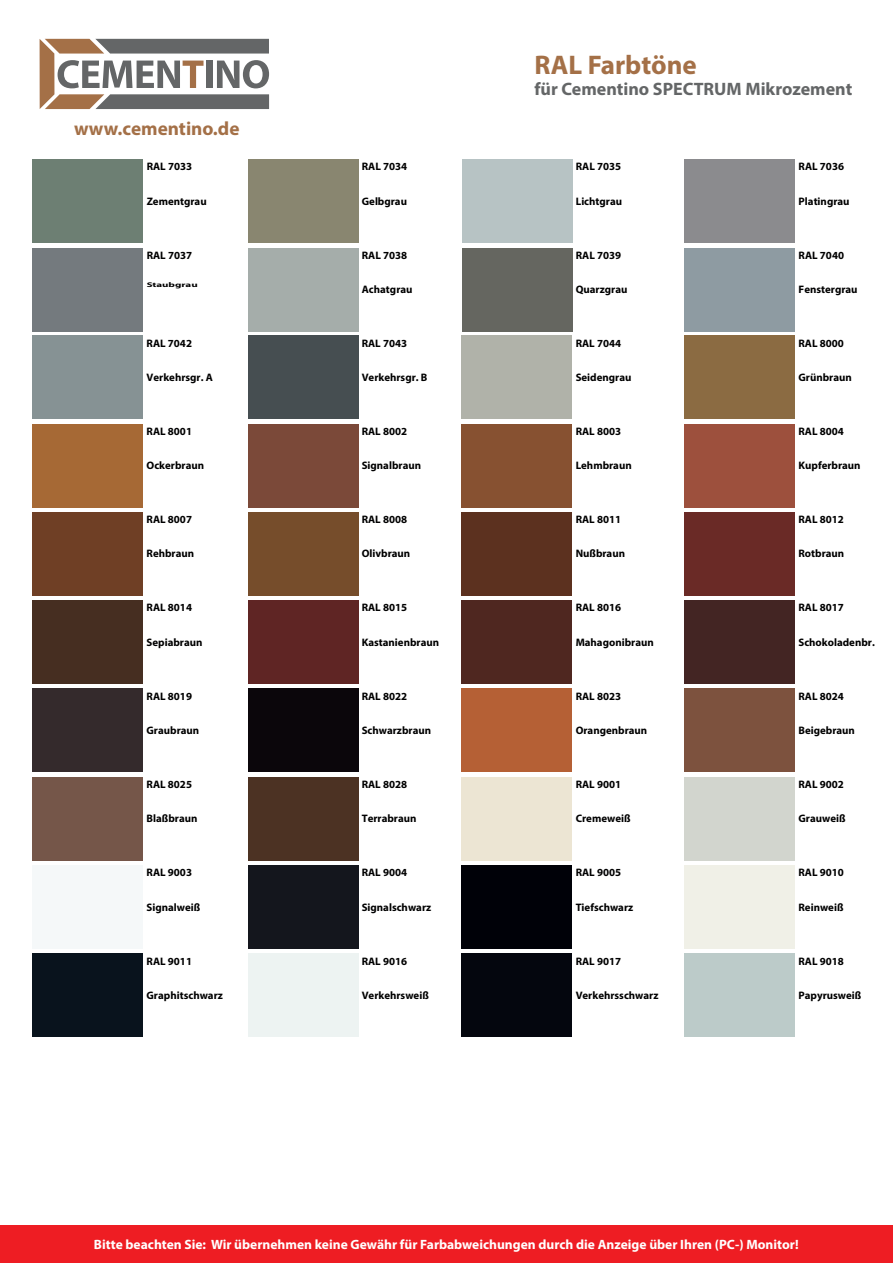
<style>
.page{position:relative;width:893px;height:1263px;background:#fff}
.page>*{position:absolute;margin:0;border:0;box-sizing:border-box;transform-origin:0 0}
.t1{font:700 27px "Myriad Pro";color:#a47047}
.t2{font:700 19.2px "Myriad Pro";color:#a47047}
.t3{font:700 18px "Myriad Pro";color:#646667}
.t4{font:700 13.5px "Myriad Pro";color:#fff}
.t5{font:700 10.8px "Myriad Pro";color:#000001}
.t6{font:700 6.75px "Myriad Pro";color:#000001;scale:1.6 1}
</style>
<div class="page">
<div style="left:33px;top:159px;width:110px;height:84px;background:#6d7f73"></div>
<div style="left:248px;top:159px;width:111px;height:84px;background:#898670"></div>
<div style="left:462px;top:159px;width:110px;height:84px;background:#b7c3c4"></div>
<div style="left:684px;top:159px;width:111px;height:84px;background:#8b8b8e"></div>
<div style="left:33px;top:248px;width:110px;height:84px;background:#747a7e"></div>
<div style="left:248px;top:248px;width:111px;height:84px;background:#a5adaa"></div>
<div style="left:462px;top:248px;width:110px;height:84px;background:#656660"></div>
<div style="left:684px;top:248px;width:111px;height:84px;background:#8e9ba2"></div>
<div style="left:32px;top:335px;width:111px;height:84px;background:#869294"></div>
<div style="left:248px;top:335px;width:110px;height:84px;background:#464e51"></div>
<div style="left:461px;top:335px;width:111px;height:84px;background:#b0b2a9"></div>
<div style="left:684px;top:335px;width:111px;height:84px;background:#8b6b42"></div>
<div style="left:32px;top:424px;width:111px;height:84px;background:#a66935"></div>
<div style="left:248px;top:424px;width:110px;height:84px;background:#7b4939"></div>
<div style="left:461px;top:424px;width:111px;height:84px;background:#875131"></div>
<div style="left:684px;top:424px;width:111px;height:84px;background:#9d503d"></div>
<div style="left:32px;top:512px;width:111px;height:84px;background:#6f3f25"></div>
<div style="left:248px;top:512px;width:110px;height:84px;background:#764d2b"></div>
<div style="left:461px;top:512px;width:111px;height:84px;background:#5c311f"></div>
<div style="left:684px;top:512px;width:111px;height:84px;background:#6a2a26"></div>
<div style="left:32px;top:600px;width:111px;height:84px;background:#462e21"></div>
<div style="left:248px;top:600px;width:110px;height:84px;background:#5f2524"></div>
<div style="left:461px;top:600px;width:111px;height:84px;background:#4f2720"></div>
<div style="left:684px;top:600px;width:111px;height:84px;background:#432523"></div>
<div style="left:32px;top:688px;width:111px;height:84px;background:#342a2c"></div>
<div style="left:248px;top:688px;width:110px;height:84px;background:#0b060b"></div>
<div style="left:461px;top:688px;width:111px;height:84px;background:#b56035"></div>
<div style="left:684px;top:688px;width:111px;height:84px;background:#7d523e"></div>
<div style="left:32px;top:777px;width:111px;height:84px;background:#755649"></div>
<div style="left:248px;top:777px;width:110px;height:84px;background:#4c3223"></div>
<div style="left:461px;top:777px;width:111px;height:84px;background:#ece5d3"></div>
<div style="left:684px;top:777px;width:111px;height:84px;background:#d2d5ce"></div>
<div style="left:32px;top:865px;width:111px;height:84px;background:#f5f8f9"></div>
<div style="left:248px;top:865px;width:110px;height:84px;background:#14161d"></div>
<div style="left:461px;top:865px;width:111px;height:84px;background:#000108"></div>
<div style="left:684px;top:865px;width:111px;height:84px;background:#f0f0e7"></div>
<div style="left:32px;top:953px;width:111px;height:84px;background:#09131d"></div>
<div style="left:248px;top:953px;width:110px;height:84px;background:#edf3f2"></div>
<div style="left:461px;top:953px;width:111px;height:84px;background:#04060e"></div>
<div style="left:684px;top:953px;width:111px;height:84px;background:#bccbc9"></div>
<div style="left:0;top:1226px;width:893px;height:37px;background:#ee1d23"></div>
<svg style="left:40px;top:39px;width:229px;height:70px"></svg>
<h2 class="t2" style="left:74px;top:116px;width:167px">www.cementino.de</h2>
<p class="t5" style="left:147px;top:160px;width:47px">RAL 7033</p>
<p class="t5" style="left:147px;top:194px;width:62px">Zementgrau</p>
<p class="t5" style="left:147px;top:248px;width:47px">RAL 7037</p>
<p class="t6" style="left:147px;top:281px;width:33px">Staubgrau</p>
<p class="t5" style="left:147px;top:336px;width:47px">RAL 7042</p>
<p class="t5" style="left:147px;top:370px;width:68px">Verkehrsgr. A</p>
<p class="t5" style="left:147px;top:424px;width:47px">RAL 8001</p>
<p class="t5" style="left:147px;top:458px;width:59px">Ockerbraun</p>
<p class="t5" style="left:147px;top:512px;width:47px">RAL 8007</p>
<p class="t5" style="left:147px;top:547px;width:49px">Rehbraun</p>
<p class="t5" style="left:147px;top:601px;width:47px">RAL 8014</p>
<p class="t5" style="left:147px;top:635px;width:57px">Sepiabraun</p>
<p class="t5" style="left:147px;top:689px;width:47px">RAL 8019</p>
<p class="t5" style="left:147px;top:723px;width:54px">Graubraun</p>
<p class="t5" style="left:147px;top:777px;width:47px">RAL 8025</p>
<p class="t5" style="left:147px;top:812px;width:52px">Blaßbraun</p>
<p class="t5" style="left:147px;top:865px;width:47px">RAL 9003</p>
<p class="t5" style="left:147px;top:900px;width:55px">Signalweiß</p>
<p class="t5" style="left:147px;top:954px;width:47px">RAL 9011</p>
<p class="t5" style="left:147px;top:988px;width:78px">Graphitschwarz</p>
<p class="t5" style="left:362px;top:160px;width:47px">RAL 7034</p>
<p class="t5" style="left:362px;top:194px;width:47px">Gelbgrau</p>
<p class="t5" style="left:362px;top:248px;width:47px">RAL 7038</p>
<p class="t5" style="left:362px;top:282px;width:52px">Achatgrau</p>
<p class="t5" style="left:362px;top:336px;width:47px">RAL 7043</p>
<p class="t5" style="left:362px;top:370px;width:67px">Verkehrsgr. B</p>
<p class="t5" style="left:362px;top:424px;width:47px">RAL 8002</p>
<p class="t5" style="left:362px;top:458px;width:61px">Signalbraun</p>
<p class="t5" style="left:362px;top:512px;width:47px">RAL 8008</p>
<p class="t5" style="left:362px;top:547px;width:50px">Olivbraun</p>
<p class="t5" style="left:362px;top:601px;width:47px">RAL 8015</p>
<p class="t5" style="left:362px;top:635px;width:79px">Kastanienbraun</p>
<p class="t5" style="left:362px;top:689px;width:47px">RAL 8022</p>
<p class="t5" style="left:362px;top:723px;width:71px">Schwarzbraun</p>
<p class="t5" style="left:362px;top:777px;width:47px">RAL 8028</p>
<p class="t5" style="left:362px;top:812px;width:56px">Terrabraun</p>
<p class="t5" style="left:362px;top:865px;width:47px">RAL 9004</p>
<p class="t5" style="left:362px;top:900px;width:71px">Signalschwarz</p>
<p class="t5" style="left:362px;top:954px;width:47px">RAL 9016</p>
<p class="t5" style="left:362px;top:988px;width:69px">Verkehrsweiß</p>
<h1 class="t1" style="left:534px;top:47px;width:164px">RAL Farbtöne</h1>
<h3 class="t3" style="left:534px;top:77px;width:319px">für Cementino SPECTRUM Mikrozement</h3>
<p class="t5" style="left:576px;top:160px;width:47px">RAL 7035</p>
<p class="t5" style="left:576px;top:194px;width:48px">Lichtgrau</p>
<p class="t5" style="left:576px;top:248px;width:47px">RAL 7039</p>
<p class="t5" style="left:576px;top:282px;width:53px">Quarzgrau</p>
<p class="t5" style="left:576px;top:336px;width:47px">RAL 7044</p>
<p class="t5" style="left:576px;top:370px;width:57px">Seidengrau</p>
<p class="t5" style="left:576px;top:424px;width:47px">RAL 8003</p>
<p class="t5" style="left:576px;top:458px;width:58px">Lehmbraun</p>
<p class="t5" style="left:576px;top:512px;width:47px">RAL 8011</p>
<p class="t5" style="left:576px;top:547px;width:51px">Nußbraun</p>
<p class="t5" style="left:576px;top:601px;width:47px">RAL 8016</p>
<p class="t5" style="left:576px;top:635px;width:80px">Mahagonibraun</p>
<p class="t5" style="left:576px;top:689px;width:47px">RAL 8023</p>
<p class="t5" style="left:576px;top:723px;width:73px">Orangenbraun</p>
<p class="t5" style="left:576px;top:777px;width:47px">RAL 9001</p>
<p class="t5" style="left:576px;top:812px;width:56px">Cremeweiß</p>
<p class="t5" style="left:576px;top:865px;width:47px">RAL 9005</p>
<p class="t5" style="left:576px;top:900px;width:59px">Tiefschwarz</p>
<p class="t5" style="left:576px;top:954px;width:47px">RAL 9017</p>
<p class="t5" style="left:576px;top:988px;width:84px">Verkehrsschwarz</p>
<p class="t5" style="left:799px;top:160px;width:47px">RAL 7036</p>
<p class="t5" style="left:799px;top:194px;width:52px">Platingrau</p>
<p class="t5" style="left:799px;top:248px;width:47px">RAL 7040</p>
<p class="t5" style="left:799px;top:282px;width:60px">Fenstergrau</p>
<p class="t5" style="left:798px;top:336px;width:47px">RAL 8000</p>
<p class="t5" style="left:798px;top:370px;width:55px">Grünbraun</p>
<p class="t5" style="left:798px;top:424px;width:47px">RAL 8004</p>
<p class="t5" style="left:798px;top:458px;width:64px">Kupferbraun</p>
<p class="t5" style="left:798px;top:512px;width:47px">RAL 8012</p>
<p class="t5" style="left:798px;top:547px;width:47px">Rotbraun</p>
<p class="t5" style="left:798px;top:601px;width:47px">RAL 8017</p>
<p class="t5" style="left:798px;top:635px;width:78px">Schokoladenbr.</p>
<p class="t5" style="left:798px;top:689px;width:47px">RAL 8024</p>
<p class="t5" style="left:798px;top:723px;width:58px">Beigebraun</p>
<p class="t5" style="left:798px;top:777px;width:47px">RAL 9002</p>
<p class="t5" style="left:798px;top:812px;width:49px">Grauweiß</p>
<p class="t5" style="left:798px;top:865px;width:47px">RAL 9010</p>
<p class="t5" style="left:798px;top:900px;width:47px">Reinweiß</p>
<p class="t5" style="left:798px;top:954px;width:47px">RAL 9018</p>
<p class="t5" style="left:798px;top:988px;width:64px">Papyrusweiß</p>
<p class="t4" style="left:94px;top:1236px;width:706px">Bitte beachten Sie: Wir übernehmen keine Gewähr für Farbabweichungen durch die Anzeige über Ihren (PC-) Monitor!</p>
</div>
